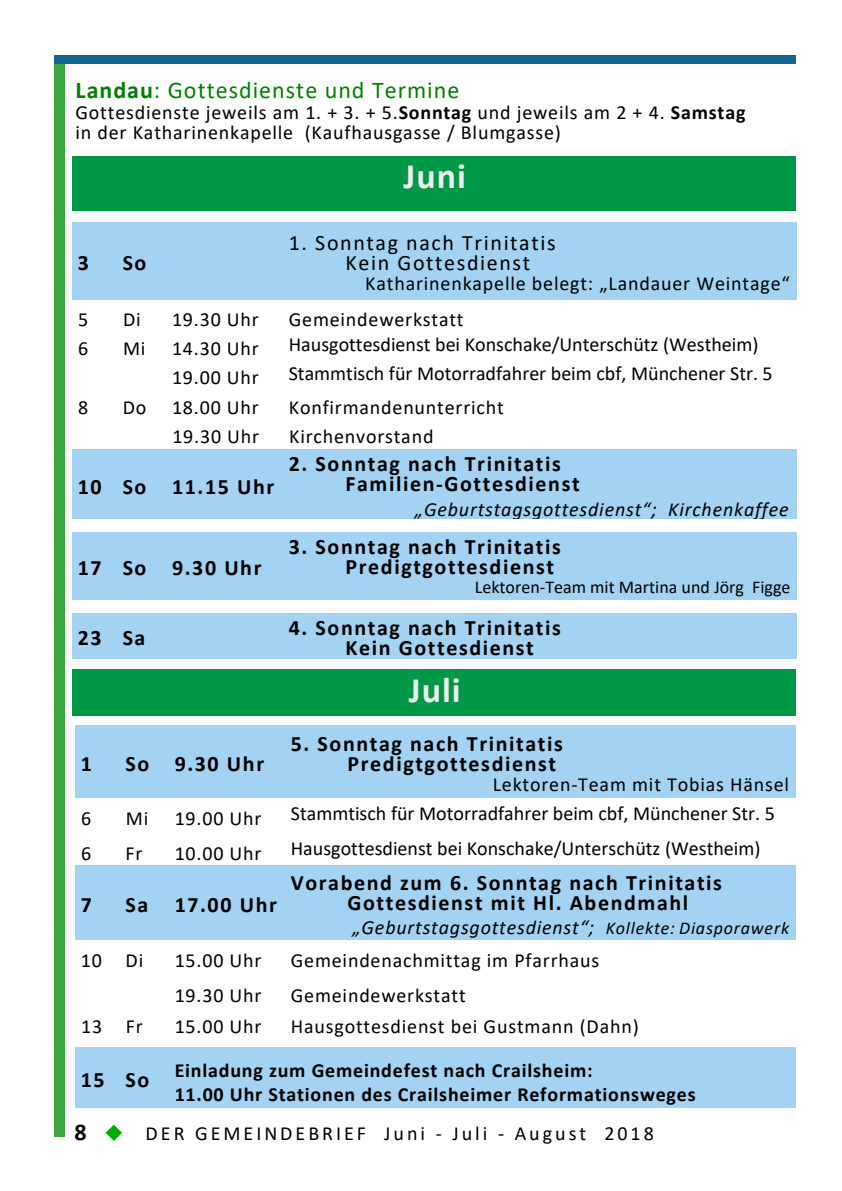
<style>
.page{position:relative;width:842px;height:1191px;background:#fff}
.page>*{position:absolute;margin:0;border:0;box-sizing:border-box;transform-origin:0 0}
.t1{font:700 36px "Calibri";letter-spacing:.025em;color:#ededed}
.t2{font:24px "Calibri";letter-spacing:.04em;color:#008000}
.t3{font:700 24px "Calibri";color:#000}
.t4{font:700 22px/20px "Calibri";letter-spacing:.07em;color:#000}
.t5{font:22px/20px "Calibri";letter-spacing:.075em;color:#000}
.t6{font:20px/20.2px "Calibri";letter-spacing:.04em;color:#000}
.t7{font:20px "Calibri";color:#000}
.t8{font:700 20px/24.2px "Calibri";letter-spacing:.04em;color:#000}
.t9{font:italic 20px "Calibri";letter-spacing:.04em;color:#000}
.t10{font:20px "Calibri";letter-spacing:.15em;color:#000}
.t11{font:18px "Calibri";color:#000}
.s1{font-weight:700}
.s2{font-size:18px}
</style>
<div class="page">
<div style="left:54px;top:55px;width:742px;height:9px;background:#12678f"></div>
<div style="left:54px;top:64px;width:10px;height:1072px;background:#3ba93e"></div>
<div style="left:72px;top:156px;width:724px;height:55px;background:#009847"></div>
<div style="left:72px;top:670px;width:724px;height:46px;background:#009847"></div>
<div style="left:72px;top:222px;width:45px;height:77px;background:#a3d2f2"></div>
<div style="left:117px;top:222px;width:49px;height:77px;background:#a3d2f2"></div>
<div style="left:166px;top:222px;width:117px;height:77px;background:#a3d2f2"></div>
<div style="left:283px;top:222px;width:513px;height:77px;background:#a3d2f2"></div>
<div style="left:72px;top:449px;width:45px;height:69px;background:#a3d2f2"></div>
<div style="left:117px;top:449px;width:49px;height:69px;background:#a3d2f2"></div>
<div style="left:166px;top:449px;width:117px;height:69px;background:#a3d2f2"></div>
<div style="left:283px;top:449px;width:513px;height:69px;background:#a3d2f2"></div>
<div style="left:72px;top:532px;width:45px;height:67px;background:#a3d2f2"></div>
<div style="left:117px;top:532px;width:49px;height:67px;background:#a3d2f2"></div>
<div style="left:166px;top:532px;width:117px;height:67px;background:#a3d2f2"></div>
<div style="left:283px;top:532px;width:513px;height:67px;background:#a3d2f2"></div>
<div style="left:72px;top:613px;width:45px;height:45px;background:#a3d2f2"></div>
<div style="left:117px;top:613px;width:49px;height:45px;background:#a3d2f2"></div>
<div style="left:166px;top:613px;width:117px;height:45px;background:#a3d2f2"></div>
<div style="left:283px;top:613px;width:513px;height:45px;background:#a3d2f2"></div>
<div style="left:75px;top:724px;width:45px;height:74px;background:#a3d2f2"></div>
<div style="left:120px;top:724px;width:49px;height:74px;background:#a3d2f2"></div>
<div style="left:169px;top:724px;width:116px;height:74px;background:#a3d2f2"></div>
<div style="left:285px;top:724px;width:511px;height:74px;background:#a3d2f2"></div>
<div style="left:75px;top:864px;width:45px;height:76px;background:#a3d2f2"></div>
<div style="left:120px;top:864px;width:49px;height:76px;background:#a3d2f2"></div>
<div style="left:169px;top:864px;width:116px;height:76px;background:#a3d2f2"></div>
<div style="left:285px;top:864px;width:511px;height:76px;background:#a3d2f2"></div>
<div style="left:75px;top:1047px;width:45px;height:60px;background:#a3d2f2"></div>
<div style="left:120px;top:1047px;width:49px;height:60px;background:#a3d2f2"></div>
<div style="left:169px;top:1047px;width:627px;height:60px;background:#a3d2f2"></div>
<p class="t2" style="left:76px;top:80px;width:385px"><span class="s1">Landau</span>: Gottesdienste und Termine</p>
<p class="t6" style="left:76px;top:104px;width:671px">Gottesdienste jeweils am 1. + 3. + 5.<span class="s1">Sonntag</span> und jeweils am 2 + 4. <span class="s1">Samstag </span>in der Katharinenkapelle (Kaufhausgasse / Blumgasse)</p>
<p class="t4" style="left:78px;top:255px;width:13px">3</p>
<p class="t4" style="left:123px;top:255px;width:25px">So</p>
<h1 class="t1" style="left:404px;top:161px;width:64px">Juni</h1>
<p class="t5" style="left:345px;top:235px;width:212px;text-indent:-57px">1. Sonntag nach Trinitatis<br>Kein Gottesdienst</p>
<p class="t6" style="left:365px;top:275px;width:426px">Katharinenkapelle belegt: „Landauer Weintage“</p>
<p class="t6" style="left:78px;top:310px;width:12px">5</p>
<p class="t6" style="left:123px;top:310px;width:19px">Di</p>
<p class="t6" style="left:172px;top:310px;width:88px">19.30 Uhr</p>
<p class="t6" style="left:289px;top:310px;width:176px">Gemeindewerkstatt</p>
<p class="t6" style="left:78px;top:340px;width:12px">6</p>
<p class="t6" style="left:123px;top:340px;width:24px">Mi</p>
<p class="t6" style="left:172px;top:340px;width:88px">14.30 Uhr</p>
<p class="t7" style="left:289px;top:336px;width:471px">Hausgottesdienst bei Konschake/Unterschütz (Westheim)</p>
<p class="t6" style="left:172px;top:369px;width:88px">19.00 Uhr</p>
<p class="t7" style="left:289px;top:365px;width:485px">Stammtisch für Motorradfahrer beim cbf, Münchener Str. 5</p>
<p class="t6" style="left:78px;top:398px;width:12px">8</p>
<p class="t6" style="left:123px;top:398px;width:25px">Do</p>
<p class="t6" style="left:172px;top:398px;width:88px">18.00 Uhr</p>
<p class="t6" style="left:289px;top:398px;width:216px">Konfirmandenunterricht</p>
<p class="t6" style="left:172px;top:428px;width:88px">19.30 Uhr</p>
<p class="t6" style="left:289px;top:428px;width:146px">Kirchenvorstand</p>
<p class="t4" style="left:78px;top:478px;width:198px">10 So 11.15 Uhr</p>
<p class="t4" style="left:345px;top:456px;width:236px;text-indent:-57px">2. Sonntag nach Trinitatis<br>Familien-Gottesdienst</p>
<p class="t9" style="left:415px;top:500px;width:375px">„Geburtstagsgottesdienst“; Kirchenkaffee</p>
<p class="t4" style="left:78px;top:560px;width:185px">17 So 9.30 Uhr</p>
<p class="t4" style="left:345px;top:539px;width:217px;text-indent:-57px">3. Sonntag nach Trinitatis<br>Predigtgottesdienst</p>
<p class="t11" style="left:475px;top:579px;width:317px">Lektoren-Team mit Martina und Jörg Figge</p>
<p class="t4" style="left:78px;top:630px;width:69px">23 Sa</p>
<p class="t4" style="left:345px;top:620px;width:217px;text-indent:-57px">4. Sonntag nach Trinitatis<br>Kein Gottesdienst</p>
<p class="t4" style="left:81px;top:755px;width:13px">1</p>
<p class="t4" style="left:126px;top:755px;width:140px">So 9.30 Uhr</p>
<h1 class="t1" style="left:409px;top:674px;width:53px">Juli</h1>
<p class="t4" style="left:348px;top:735px;width:217px;text-indent:-57px">5. Sonntag nach Trinitatis<br>Predigtgottesdienst</p>
<p class="t6" style="left:493px;top:776px;width:298px">Lektoren-Team mit Tobias Hänsel</p>
<p class="t6" style="left:81px;top:809px;width:12px">6</p>
<p class="t6" style="left:126px;top:809px;width:24px">Mi</p>
<p class="t6" style="left:175px;top:809px;width:88px">19.00 Uhr</p>
<p class="t7" style="left:291px;top:805px;width:485px">Stammtisch für Motorradfahrer beim cbf, Münchener Str. 5</p>
<p class="t6" style="left:81px;top:844px;width:12px">6</p>
<p class="t6" style="left:126px;top:844px;width:18px">Fr</p>
<p class="t6" style="left:175px;top:844px;width:88px">10.00 Uhr</p>
<p class="t7" style="left:291px;top:840px;width:471px">Hausgottesdienst bei Konschake/Unterschütz (Westheim)</p>
<p class="t4" style="left:81px;top:896px;width:13px">7</p>
<p class="t4" style="left:126px;top:896px;width:153px">Sa 17.00 Uhr</p>
<p class="t4" style="left:348px;top:874px;width:376px;text-indent:-57px">Vorabend zum 6. Sonntag nach Trinitatis<br>Gottesdienst mit Hl. Abendmahl</p>
<p class="t9" style="left:352px;top:919px;width:438px">„Geburtstagsgottesdienst“; <span class="s2">Kollekte: Diasporawerk</span></p>
<p class="t6" style="left:81px;top:951px;width:64px">10 Di</p>
<p class="t6" style="left:175px;top:951px;width:88px">15.00 Uhr</p>
<p class="t6" style="left:291px;top:951px;width:310px">Gemeindenachmittag im Pfarrhaus</p>
<p class="t6" style="left:175px;top:986px;width:88px">19.30 Uhr</p>
<p class="t6" style="left:291px;top:986px;width:176px">Gemeindewerkstatt</p>
<p class="t6" style="left:81px;top:1017px;width:63px">13 Fr</p>
<p class="t6" style="left:175px;top:1017px;width:88px">15.00 Uhr</p>
<p class="t6" style="left:291px;top:1017px;width:349px">Hausgottesdienst bei Gustmann (Dahn)</p>
<p class="t4" style="left:81px;top:1071px;width:70px">15 So</p>
<p class="t8" style="left:175px;top:1059px;width:522px">Einladung zum Gemeindefest nach Crailsheim:<br>11.00 Uhr Stationen des Crailsheimer Reformationsweges</p>
<p class="t3" style="left:74px;top:1121px;width:14px">8</p>
<p class="t10" style="left:146px;top:1124px;width:510px">DER GEMEINDEBRIEF Juni - Juli - August 2018</p>
</div>
